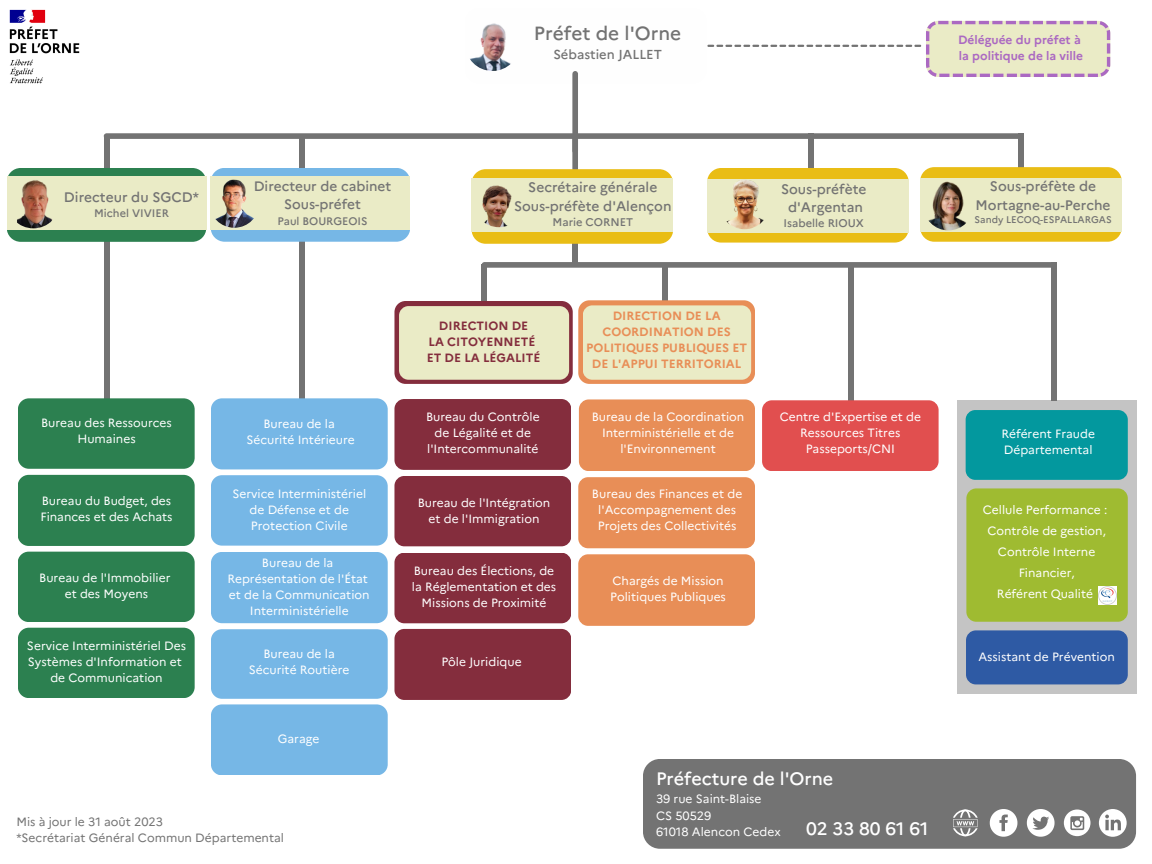
<style>
.page{position:relative;width:1152px;height:864px;background:#fff}
.page>*{position:absolute;margin:0;border:0;box-sizing:border-box;transform-origin:0 0}
.t1{font:500 19.05px "Marianne";color:#737373}
.t2{font:500 18px "Marianne";color:#fff}
.t3{font:500 13.8px/18.6px "Marianne";color:#737373;text-align:center}
.t4{font:500 13.65px "Marianne";color:#737373}
.t5{font:500 13.05px "Marianne";color:#737373}
.t6{font:12px/16px "Marianne";color:#fff;text-align:center}
.t7{font:700 12px/16px "Marianne";color:#e88e57;text-align:center}
.t8{font:12px "Marianne";color:#737373}
.t9{font:700 12px "Marianne";color:#842d3d}
.t10{font:700 12px "Marianne";color:#ab69c2}
.t11{font:500 11.1px "Marianne";color:#737373}
.t12{font:500 10.95px "Marianne";color:#737373}
.t13{font:500 9.75px "Marianne";color:#737373}
</style>
<div class="page">
<div style="left:482px;top:264px;width:5px;height:76px;background:#737373"></div>
<div style="left:572px;top:191px;width:6px;height:75px;background:#737373"></div>
<div style="left:572px;top:138px;width:6px;height:93px;background:#737373"></div>
<div style="left:1051px;top:262px;width:6px;height:118px;background:#737373"></div>
<div style="left:1051px;top:282px;width:6px;height:119px;background:#737373"></div>
<div style="left:848px;top:266px;width:6px;height:76px;background:#737373"></div>
<div style="left:848px;top:340px;width:6px;height:76px;background:#737373"></div>
<div style="left:762px;top:400px;width:177px;height:71px;background:#e14f4f;border-radius:10px"></div>
<div style="left:484px;top:262px;width:570px;height:6px;background:#737373"></div>
<img style="left:465px;top:16px;width:55px;height:55px;border-radius:50%">
<img style="left:9px;top:9px;width:71px;height:75px">
<div style="left:1018px;top:133px;width:6px;height:94px;background:#737373"></div>
<div style="left:920px;top:167px;width:202px;height:75px;background:#e9bd15;border-radius:14px"></div>
<div style="left:920px;top:178px;width:202px;height:54px;background:#eaebc6"></div>
<div style="left:809px;top:133px;width:5px;height:93px;background:#737373"></div>
<div style="left:107px;top:133px;width:914px;height:6px;background:#737373"></div>
<div style="left:104px;top:137px;width:5px;height:277px;background:#737373"></div>
<div style="left:299px;top:137px;width:6px;height:277px;background:#737373"></div>
<div style="left:211px;top:398px;width:177px;height:71px;background:#76b7e6;border-radius:11px"></div>
<div style="left:211px;top:552px;width:177px;height:71px;background:#76b7e6;border-radius:11px"></div>
<div style="left:707px;top:168px;width:202px;height:75px;background:#e9bd15;border-radius:14px"></div>
<div style="left:707px;top:179px;width:202px;height:54px;background:#eaebc6"></div>
<div style="left:643px;top:759px;width:493px;height:90px;background:#737373;border-radius:17px"></div>
<svg style="left:990px;top:809px;width:27px;height:28px"></svg>
<svg style="left:1027px;top:809px;width:28px;height:28px"></svg>
<div style="left:1064px;top:810px;width:26px;height:26px;background:#fff;border-radius:50%"></div>
<svg style="left:1070px;top:816px;width:14px;height:14px"></svg>
<svg style="left:953px;top:809px;width:25px;height:27px"></svg>
<div style="left:211px;top:475px;width:177px;height:71px;background:#76b7e6;border-radius:11px"></div>
<div style="left:211px;top:629px;width:177px;height:70px;background:#76b7e6;border-radius:11px"></div>
<div style="left:957px;top:400px;width:180px;height:294px;background:#c4c4c4"></div>
<div style="left:966px;top:630px;width:162px;height:54px;background:#2e5aa4;border-radius:10px"></div>
<div style="left:579px;top:399px;width:176px;height:72px;background:#e88e57;border-radius:10px"></div>
<div style="left:578px;top:477px;width:177px;height:71px;background:#e88e57;border-radius:10px"></div>
<div style="left:578px;top:554px;width:177px;height:72px;background:#e88e57;border-radius:10px"></div>
<div style="left:966px;top:410px;width:162px;height:70px;background:#03989e;border-radius:10px"></div>
<div style="left:966px;top:488px;width:162px;height:134px;background:#9fbb31;border-radius:10px"></div>
<div style="left:472px;top:169px;width:201px;height:75px;background:#e9bd15;border-radius:14px"></div>
<div style="left:472px;top:178px;width:201px;height:54px;background:#eaebc6"></div>
<img style="left:474px;top:177px;width:50px;height:50px;border-radius:50%">
<div style="left:662px;top:266px;width:6px;height:76px;background:#737373"></div>
<div style="left:578px;top:300px;width:177px;height:84px;background:#e88e57;border-radius:11px"></div>
<div style="left:583px;top:305px;width:168px;height:75px;background:#eaebc6;border-radius:9px"></div>
<img style="left:923px;top:180px;width:51px;height:50px;border-radius:50%">
<div style="left:572px;top:74px;width:6px;height:77px;background:#737373"></div>
<img style="left:1099px;top:587px;width:18px;height:18px">
<div style="left:18px;top:398px;width:177px;height:71px;background:#2c8050;border-radius:11px"></div>
<div style="left:18px;top:475px;width:177px;height:71px;background:#2c8050;border-radius:11px"></div>
<div style="left:18px;top:552px;width:177px;height:70px;background:#2c8050;border-radius:11px"></div>
<div style="left:18px;top:628px;width:177px;height:70px;background:#2c8050;border-radius:11px"></div>
<div style="left:394px;top:399px;width:177px;height:71px;background:#842d3d;border-radius:10px"></div>
<div style="left:394px;top:476px;width:177px;height:70px;background:#842d3d;border-radius:10px"></div>
<div style="left:394px;top:553px;width:177px;height:70px;background:#842d3d;border-radius:10px"></div>
<div style="left:394px;top:629px;width:177px;height:71px;background:#842d3d;border-radius:10px"></div>
<div style="left:394px;top:301px;width:179px;height:83px;background:#842d3d;border-radius:11px"></div>
<div style="left:399px;top:306px;width:170px;height:74px;background:#eaebc6;border-radius:9px"></div>
<div style="left:211px;top:704px;width:177px;height:71px;background:#76b7e6;border-radius:11px"></div>
<svg style="left:707px;top:21px;width:403px;height:56px"></svg>
<svg style="left:1099px;top:809px;width:28px;height:28px"></svg>
<img style="left:720px;top:180px;width:49px;height:49px;border-radius:50%">
<div style="left:211px;top:168px;width:199px;height:74px;background:#76b7e6;border-radius:14px"></div>
<div style="left:211px;top:177px;width:199px;height:53px;background:#eaebc6"></div>
<img style="left:209px;top:178px;width:50px;height:50px;border-radius:50%">
<div style="left:7px;top:168px;width:199px;height:74px;background:#2c8050;border-radius:14px"></div>
<div style="left:7px;top:177px;width:199px;height:53px;background:#eaebc6"></div>
<img style="left:7px;top:175px;width:53px;height:53px;border-radius:50%">
<p class="t1" style="left:534px;top:21px;width:149px">Préfet de l'Orne</p>
<p class="t5" style="left:553px;top:47px;width:110px">Sébastien JALLET</p>
<p class="t10" style="left:958px;top:32px;width:124px">Déléguée du préfet à</p>
<p class="t10" style="left:959px;top:48px;width:126px">la politique de la ville</p>
<p class="t3" style="left:64px;top:188px;width:137px">Directeur du SGCD*</p>
<p class="t12" style="left:94px;top:206px;width:76px">Michel VIVIER</p>
<p class="t4" style="left:254px;top:177px;width:139px">Directeur de cabinet</p>
<p class="t4" style="left:284px;top:196px;width:78px">Sous-préfet</p>
<p class="t12" style="left:277px;top:215px;width:92px">Paul BOURGEOIS</p>
<p class="t3" style="left:528px;top:178px;width:131px">Secrétaire générale</p>
<p class="t3" style="left:514px;top:197px;width:159px">Sous-préfète d'Alençon</p>
<p class="t11" style="left:552px;top:215px;width:82px">Marie CORNET</p>
<p class="t3" style="left:781px;top:180px;width:87px">Sous-préfète</p>
<p class="t3" style="left:788px;top:198px;width:76px">d'Argentan</p>
<p class="t11" style="left:784px;top:216px;width:82px">Isabelle RIOUX</p>
<p class="t6" style="left:41px;top:415px;width:132px">Bureau des Ressources<br>Humaines</p>
<p class="t6" style="left:40px;top:493px;width:134px;text-align:left">Bureau du Budget, des<br>Finances et des Achats</p>
<p class="t6" style="left:39px;top:569px;width:133px">Bureau de l'Immobilier</p>
<p class="t6" style="left:65px;top:585px;width:85px">et des Moyens</p>
<p class="t6" style="left:27px;top:638px;width:161px;text-align:left">Service Interministériel Des<br>Systèmes d'Information et</p>
<p class="t6" style="left:50px;top:670px;width:114px">de Communication</p>
<p class="t6" style="left:263px;top:416px;width:73px">Bureau de la</p>
<p class="t6" style="left:247px;top:432px;width:110px">Sécurité Intérieure</p>
<p class="t6" style="left:232px;top:486px;width:135px">Service Interministériel</p>
<p class="t6" style="left:250px;top:502px;width:101px;text-align:left">de Défense et de<br>Protection Civile</p>
<p class="t6" style="left:262px;top:555px;width:73px">Bureau de la</p>
<p class="t6" style="left:227px;top:571px;width:142px">Représentation de l'État</p>
<p class="t6" style="left:229px;top:587px;width:142px">et de la Communication<br>Interministérielle</p>
<p class="t6" style="left:263px;top:646px;width:73px">Bureau de la</p>
<p class="t6" style="left:249px;top:662px;width:102px">Sécurité Routière</p>
<p class="t6" style="left:278px;top:731px;width:43px">Garage</p>
<p class="t8" style="left:16px;top:815px;width:148px">Mis à jour le 31 août 2023</p>
<p class="t8" style="left:16px;top:831px;width:269px">*Secrétariat Général Commun Départemental</p>
<p class="t9" style="left:439px;top:318px;width:91px">DIRECTION DE</p>
<p class="t9" style="left:429px;top:334px;width:108px">LA CITOYENNETÉ</p>
<p class="t9" style="left:427px;top:350px;width:115px">ET DE LA LÉGALITÉ</p>
<p class="t6" style="left:426px;top:409px;width:115px">Bureau du Contrôle</p>
<p class="t6" style="left:427px;top:425px;width:113px">de Légalité et de l'Intercommunalité</p>
<p class="t6" style="left:418px;top:494px;width:134px">Bureau de l'Intégration</p>
<p class="t6" style="left:429px;top:510px;width:113px">et de l'Immigration</p>
<p class="t6" style="left:412px;top:563px;width:146px">Bureau des Élections, de la Réglementation et des<br>Missions de Proximité</p>
<p class="t6" style="left:441px;top:653px;width:82px">Pôle Juridique</p>
<p class="t7" style="left:586px;top:308px;width:162px">DIRECTION DE LA<br>COORDINATION DES<br>POLITIQUES PUBLIQUES ET<br>DE L'APPUI TERRITORIAL</p>
<p class="t6" style="left:592px;top:409px;width:154px">Bureau de la Coordination<br>Interministérielle et de l'Environnement</p>
<p class="t6" style="left:592px;top:486px;width:152px">Bureau des Finances et de l'Accompagnement des<br>Projets des Collectivités</p>
<p class="t6" style="left:610px;top:573px;width:117px;text-align:left">Chargés de Mission<br>Politiques Publiques</p>
<p class="t6" style="left:780px;top:409px;width:143px">Centre d'Expertise et de<br>Ressources Titres<br>Passeports/CNI</p>
<p class="t2" style="left:656px;top:767px;width:179px">Préfecture de l'Orne</p>
<p class="t6" style="left:656px;top:791px;width:107px">39 rue Saint-Blaise</p>
<p class="t6" style="left:656px;top:807px;width:57px">CS 50529</p>
<p class="t6" style="left:656px;top:824px;width:126px">61018 Alencon Cedex</p>
<p class="t2" style="left:806px;top:817px;width:124px">02 33 80 61 61</p>
<p class="t3" style="left:976px;top:177px;width:136px">Sous-préfète de<br>Mortagne-au-Perche</p>
<p class="t13" style="left:975px;top:214px;width:139px">Sandy LECOQ-ESPALLARGAS</p>
<p class="t6" style="left:1001px;top:426px;width:95px;text-align:left">Référent Fraude<br>Départemental</p>
<p class="t6" style="left:983px;top:502px;width:126px">Cellule Performance :</p>
<p class="t6" style="left:987px;top:520px;width:120px;line-height:21px">Contrôle de gestion,<br>Contrôle Interne<br>Financier,</p>
<p class="t6" style="left:997px;top:586px;width:98px">Référent Qualité</p>
<p class="t6" style="left:978px;top:648px;width:138px">Assistant de Prévention</p>
</div>
